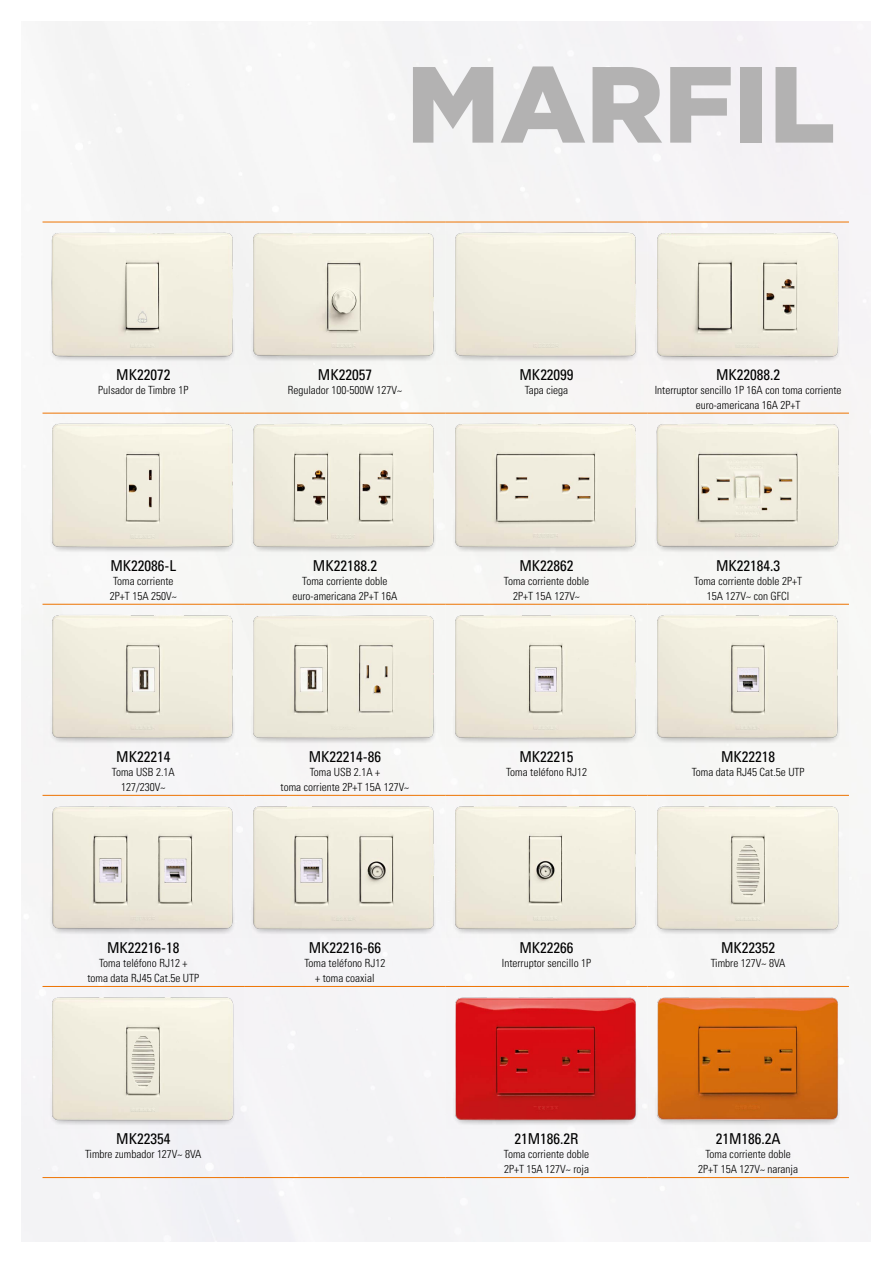
<style>
.page{position:relative;width:893px;height:1263px;background:#fff}
.page>*{position:absolute;margin:0;border:0;box-sizing:border-box;transform-origin:0 0}
.t1{font:900 108px "Gotham";color:#b3b2b2}
.t2{font:condensed 15px "Univers LT Std";color:#000}
.t3{font:300 condensed 11.25px/15px "Univers LT Std";color:#000;text-align:center}
</style>
<div class="page">
<hr style="left:43px;top:222px;width:201px;height:1px;background:#ee7402">
<hr style="left:244px;top:222px;width:202px;height:1px;background:#ee7402">
<hr style="left:647px;top:222px;width:202px;height:1px;background:#ee7402">
<hr style="left:43px;top:413px;width:201px;height:1px;background:#ee7402">
<hr style="left:244px;top:413px;width:202px;height:1px;background:#ee7402">
<hr style="left:647px;top:413px;width:202px;height:1px;background:#ee7402">
<hr style="left:446px;top:986px;width:201px;height:1px;background:#ee7402">
<hr style="left:647px;top:986px;width:202px;height:1px;background:#ee7402">
<hr style="left:43px;top:604px;width:201px;height:1px;background:#ee7402">
<hr style="left:244px;top:604px;width:202px;height:1px;background:#ee7402">
<hr style="left:446px;top:604px;width:201px;height:1px;background:#ee7402">
<hr style="left:647px;top:604px;width:202px;height:1px;background:#ee7402">
<hr style="left:446px;top:1177px;width:201px;height:1px;background:#ee7402">
<hr style="left:647px;top:1177px;width:202px;height:1px;background:#ee7402">
<hr style="left:43px;top:795px;width:201px;height:1px;background:#ee7402">
<hr style="left:244px;top:795px;width:202px;height:1px;background:#ee7402">
<hr style="left:446px;top:795px;width:201px;height:1px;background:#ee7402">
<hr style="left:647px;top:795px;width:202px;height:1px;background:#ee7402">
<hr style="left:244px;top:986px;width:202px;height:1px;background:#ee7402">
<hr style="left:43px;top:986px;width:201px;height:1px;background:#ee7402">
<hr style="left:43px;top:1177px;width:201px;height:1px;background:#ee7402">
<hr style="left:244px;top:1177px;width:202px;height:1px;background:#ee7402">
<img style="left:43px;top:222px;width:200px;height:142px">
<img style="left:245px;top:222px;width:603px;height:142px">
<img style="left:43px;top:413px;width:200px;height:143px">
<img style="left:245px;top:413px;width:603px;height:143px">
<img style="left:43px;top:605px;width:200px;height:142px">
<img style="left:245px;top:605px;width:603px;height:142px">
<img style="left:43px;top:796px;width:200px;height:142px">
<img style="left:245px;top:796px;width:603px;height:142px">
<img style="left:43px;top:987px;width:200px;height:142px">
<img style="left:446px;top:987px;width:402px;height:142px">
<h1 class="t1" style="left:406px;top:42px;width:431px">MARFIL</h1>
<h2 class="t2" style="left:116px;top:365px;width:56px">MK22072</h2>
<h2 class="t2" style="left:318px;top:365px;width:56px">MK22057</h2>
<h2 class="t2" style="left:519px;top:365px;width:56px">MK22099</h2>
<h2 class="t2" style="left:716px;top:365px;width:66px">MK22088.2</h2>
<p class="t3" style="left:98px;top:382px;width:91px">Pulsador de Timbre 1P</p>
<p class="t3" style="left:288px;top:382px;width:116px">Regulador 100-500W 127V~</p>
<p class="t3" style="left:525px;top:382px;width:45px">Tapa ciega</p>
<p class="t3" style="left:655px;top:382px;width:188px">Interruptor sencillo 1P 16A con toma corriente euro-americana 16A 2P+T</p>
<h2 class="t2" style="left:110px;top:556px;width:67px">MK22086-L</h2>
<h2 class="t2" style="left:313px;top:556px;width:66px">MK22188.2</h2>
<h2 class="t2" style="left:519px;top:556px;width:56px">MK22862</h2>
<h2 class="t2" style="left:716px;top:556px;width:66px">MK22184.3</h2>
<p class="t3" style="left:110px;top:573px;width:68px;text-align:left">Toma corriente<br>2P+T 15A 250V~</p>
<p class="t3" style="left:292px;top:573px;width:106px">Toma corriente doble euro-americana 2P+T 16A</p>
<p class="t3" style="left:504px;top:573px;width:87px">Toma corriente doble<br>2P+T 15A 127V~</p>
<p class="t3" style="left:694px;top:573px;width:109px">Toma corriente doble 2P+T<br>15A 127V~ con GFCI</p>
<h2 class="t2" style="left:116px;top:747px;width:56px">MK22214</h2>
<h2 class="t2" style="left:309px;top:747px;width:74px">MK22214-86</h2>
<h2 class="t2" style="left:519px;top:747px;width:56px">MK22215</h2>
<h2 class="t2" style="left:721px;top:747px;width:56px">MK22218</h2>
<p class="t3" style="left:112px;top:765px;width:64px">Toma USB 2.1A<br>127/230V~</p>
<p class="t3" style="left:281px;top:765px;width:130px">Toma USB 2.1A +<br>toma corriente 2P+T 15A 127V~</p>
<p class="t3" style="left:506px;top:765px;width:82px">Toma teléfono RJ12</p>
<p class="t3" style="left:692px;top:765px;width:114px">Toma data RJ45 Cat.5e UTP</p>
<h2 class="t2" style="left:107px;top:938px;width:74px">MK22216-18</h2>
<h2 class="t2" style="left:309px;top:938px;width:74px">MK22216-66</h2>
<h2 class="t2" style="left:519px;top:938px;width:56px">MK22266</h2>
<h2 class="t2" style="left:721px;top:938px;width:56px">MK22352</h2>
<p class="t3" style="left:87px;top:956px;width:113px">Toma teléfono RJ12 + toma data RJ45 Cat.5e UTP</p>
<p class="t3" style="left:304px;top:956px;width:82px">Toma teléfono RJ12 + toma coaxial</p>
<p class="t3" style="left:502px;top:956px;width:91px">Interruptor sencillo 1P</p>
<p class="t3" style="left:711px;top:956px;width:76px">Timbre 127V~ 8VA</p>
<h2 class="t2" style="left:116px;top:1129px;width:56px">MK22354</h2>
<h2 class="t2" style="left:514px;top:1129px;width:66px">21M186.2R</h2>
<h2 class="t2" style="left:716px;top:1129px;width:66px">21M186.2A</h2>
<p class="t3" style="left:85px;top:1147px;width:118px">Timbre zumbador 127V~ 8VA</p>
<p class="t3" style="left:504px;top:1147px;width:87px;text-align:left">Toma corriente doble<br>2P+T 15A 127V~ roja</p>
<p class="t3" style="left:698px;top:1147px;width:101px">Toma corriente doble<br>2P+T 15A 127V~ naranja</p>
</div>
